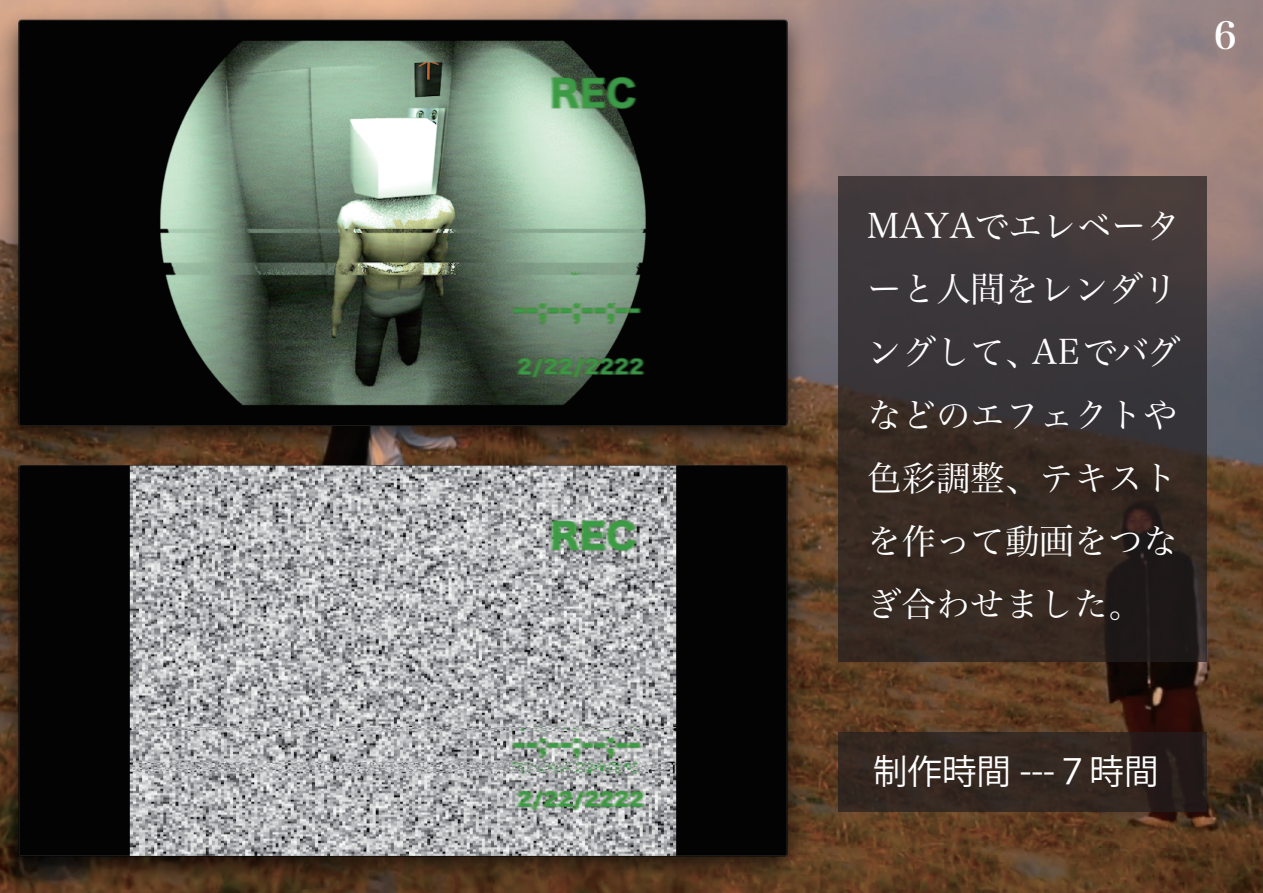
<style>
.page{position:relative;width:1263px;height:893px;background:#fff}
.page>*{position:absolute;margin:0;border:0;box-sizing:border-box;transform-origin:0 0}
.t1{font:37.2px "Hira Min Pro N W6";color:#fff}
.t2{font:34.5px/63px "Hira Min Pro W3";color:#fff;text-align:justify}
.t3{font:34.5px "Koz Go Pr 6 N";color:#fff}
</style>
<div class="page">
<img style="left:816px;top:0;width:447px;height:893px">
<img style="left:0;top:0;width:816px;height:446px">
<img style="left:0;top:446px;width:816px;height:447px">
<svg style="left:838px;top:176px;width:369px;height:486px;background:#382f2d"></svg>
<div style="left:838px;top:732px;width:369px;height:80px;background:linear-gradient(to right,#382c23,#2a1f1b)"></div>
<p class="t1" style="left:1207px;top:2px;width:39px">６</p>
<p class="t2" style="left:867px;top:191px;width:315px">MAYAでエレベーターと人間をレンダリングして、AEでバグなどのエフェクトや色彩調整、テキストを作って動画をつなぎ合わせました。</p>
<p class="t3" style="left:873px;top:752px;width:287px">制作時間 ---７時間</p>
</div>
